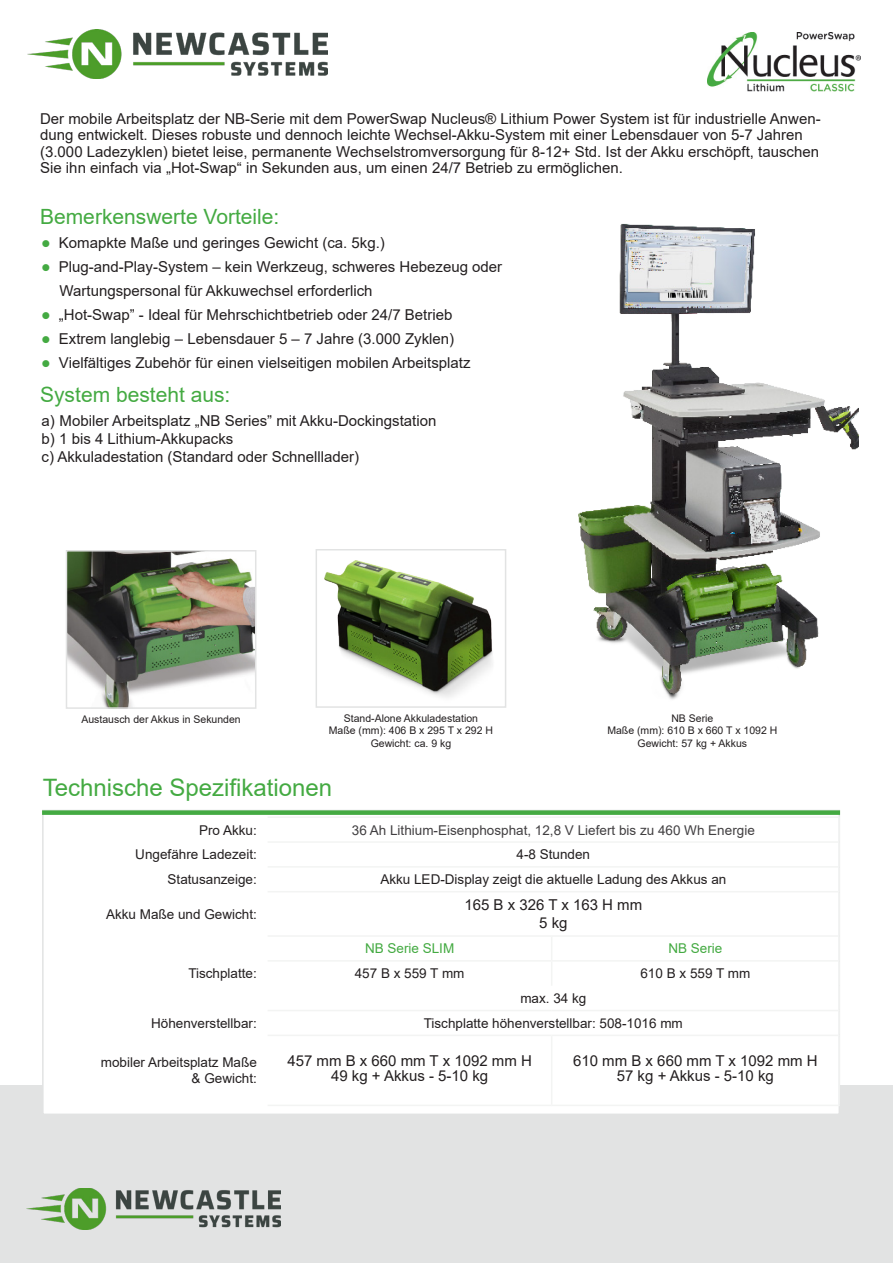
<style>
.page{position:relative;width:893px;height:1263px;background:#fff}
.page>*{position:absolute;margin:0;border:0;box-sizing:border-box;transform-origin:0 0}
.t1{font:24px "Arial";color:#44aa42}
.t2{font:21px "Arial";color:#44aa42}
.t3{font:15px/16.5px "Arial";color:#231f20}
.t4{font:13.5px "Arial";color:#231f20}
.t5{font:13.5px "Arial";color:#413f41}
.t6{font:13.5px "Arial";color:#44aa42}
.t7{font:10.5px/12.6px "Arial";color:#231f20;text-align:center}
.s1{color:#44aa42}
</style>
<div class="page">
<div style="left:0;top:1085px;width:893px;height:178px;background:#e2e3e3"></div>
<div style="left:42px;top:810px;width:798px;height:305px;background:#fff;border:2px solid #e2e3e3"></div>
<img style="left:578px;top:224px;width:280px;height:476px">
<hr style="left:268px;top:816px;width:284px;height:2px;background:#f3f4f3">
<hr style="left:552px;top:816px;width:288px;height:2px;background:#f3f4f3">
<hr style="left:838px;top:818px;width:2px;height:23px;background:#f3f4f3">
<hr style="left:268px;top:841px;width:284px;height:2px;background:#f3f4f3">
<hr style="left:552px;top:841px;width:288px;height:2px;background:#f3f4f3">
<hr style="left:838px;top:843px;width:2px;height:23px;background:#f3f4f3">
<hr style="left:268px;top:866px;width:284px;height:2px;background:#f3f4f3">
<hr style="left:552px;top:866px;width:288px;height:2px;background:#f3f4f3">
<hr style="left:838px;top:868px;width:2px;height:23px;background:#f3f4f3">
<hr style="left:268px;top:891px;width:284px;height:1px;background:#f3f4f3">
<hr style="left:552px;top:891px;width:288px;height:1px;background:#f3f4f3">
<hr style="left:838px;top:892px;width:2px;height:43px;background:#f3f4f3">
<hr style="left:268px;top:935px;width:284px;height:2px;background:#f3f4f3">
<hr style="left:552px;top:935px;width:288px;height:2px;background:#f3f4f3">
<hr style="left:838px;top:937px;width:2px;height:23px;background:#f3f4f3">
<hr style="left:268px;top:960px;width:284px;height:1px;background:#f3f4f3">
<hr style="left:552px;top:960px;width:288px;height:1px;background:#f3f4f3">
<svg style="left:551px;top:937px;width:1px;height:48px"></svg>
<hr style="left:838px;top:961px;width:2px;height:25px;background:#f3f4f3">
<hr style="left:838px;top:986px;width:2px;height:24px;background:#f3f4f3">
<hr style="left:268px;top:1010px;width:284px;height:1px;background:#f3f4f3">
<hr style="left:552px;top:1010px;width:288px;height:1px;background:#f3f4f3">
<hr style="left:838px;top:1011px;width:2px;height:23px;background:#f3f4f3">
<hr style="left:268px;top:1034px;width:284px;height:2px;background:#f3f4f3">
<hr style="left:552px;top:1034px;width:288px;height:2px;background:#f3f4f3">
<hr style="left:551px;top:1036px;width:1px;height:69px;background:#f3f4f3">
<hr style="left:838px;top:1036px;width:2px;height:69px;background:#f3f4f3">
<hr style="left:268px;top:1105px;width:284px;height:1px;background:#f3f4f3">
<hr style="left:552px;top:1105px;width:288px;height:1px;background:#f3f4f3">
<div style="left:42px;top:810px;width:798px;height:5px;background:#44aa42"></div>
<img style="left:68px;top:552px;width:186px;height:155px">
<div style="left:66px;top:550px;width:190px;height:159px;border:1px solid #e2e3e3"></div>
<img style="left:325px;top:561px;width:168px;height:136px">
<div style="left:316px;top:549px;width:190px;height:159px;border:1px solid #e2e3e3"></div>
<img style="left:28px;top:30px;width:300px;height:49px">
<img style="left:26px;top:1188px;width:254px;height:41px">
<img style="left:707px;top:32px;width:154px;height:60px">
<p class="t3" style="left:40px;top:110px;width:782px">Der mobile Arbeitsplatz der NB-Serie mit dem PowerSwap Nucleus® Lithium Power System ist für industrielle Anwen&shy;dung entwickelt. Dieses robuste und dennoch leichte Wechsel-Akku-System mit einer Lebensdauer von 5-7 Jahren (3.000 Ladezyklen) bietet leise, permanente Wechselstromversorgung für 8-12+ Std. Ist der Akku erschöpft, tauschen Sie ihn einfach via „Hot-Swap“ in Sekunden aus, um einen 24/7 Betrieb zu ermöglichen.</p>
<p class="t2" style="left:40px;top:202px;width:241px">Bemerkenswerte Vorteile:</p>
<p class="t3" style="left:42px;top:234px;width:345px"><span class="s1">●</span> Komapkte Maße und geringes Gewicht (ca. 5kg.)</p>
<p class="t3" style="left:60px;top:254px;width:444px;line-height:24px;text-indent:-18px"><span class="s1">●</span> Plug-and-Play-System – kein Werkzeug, schweres Hebezeug oder<br>Wartungspersonal für Akkuwechsel erforderlich</p>
<p class="t3" style="left:42px;top:306px;width:412px"><span class="s1">●</span> „Hot-Swap” - Ideal für Mehrschichtbetrieb oder 24/7 Betrieb</p>
<p class="t3" style="left:42px;top:330px;width:414px"><span class="s1">●</span> Extrem langlebig – Lebensdauer 5 – 7 Jahre (3.000 Zyklen)</p>
<p class="t3" style="left:42px;top:354px;width:430px"><span class="s1">●</span> Vielfältiges Zubehör für einen vielseitigen mobilen Arbeitsplatz</p>
<p class="t2" style="left:40px;top:380px;width:192px">System besteht aus:</p>
<p class="t3" style="left:42px;top:412px;width:396px">a) Mobiler Arbeitsplatz „NB Series” mit Akku-Dockingstation</p>
<p class="t3" style="left:42px;top:430px;width:193px">b) 1 bis 4 Lithium-Akkupacks</p>
<p class="t3" style="left:42px;top:448px;width:319px">c) Akkuladestation (Standard oder Schnelllader)</p>
<p class="t7" style="left:81px;top:713px;width:161px">Austausch der Akkus in Sekunden</p>
<p class="t7" style="left:344px;top:712px;width:136px">Stand-Alone Akkuladestation</p>
<p class="t7" style="left:329px;top:724px;width:166px">Maße (mm): 406 B x 295 T x 292 H</p>
<p class="t7" style="left:371px;top:737px;width:82px">Gewicht: ca. 9 kg</p>
<p class="t1" style="left:43px;top:771px;width:291px">Technische Spezifikationen</p>
<p class="t7" style="left:671px;top:712px;width:44px">NB Serie</p>
<p class="t7" style="left:607px;top:724px;width:172px">Maße (mm): 610 B x 660 T x 1092 H<br>Gewicht: 57 kg + Akkus</p>
<p class="t4" style="left:199px;top:820px;width:59px">Pro Akku:</p>
<p class="t5" style="left:352px;top:820px;width:404px">36 Ah Lithium-Eisenphosphat, 12,8 V Liefert bis zu 460 Wh Energie</p>
<p class="t4" style="left:135px;top:845px;width:123px">Ungefähre Ladezeit:</p>
<p class="t4" style="left:517px;top:845px;width:75px">4-8 Stunden</p>
<p class="t4" style="left:168px;top:870px;width:91px">Statusanzeige:</p>
<p class="t4" style="left:380px;top:870px;width:347px">Akku LED-Display zeigt die aktuelle Ladung des Akkus an</p>
<p class="t4" style="left:106px;top:905px;width:152px">Akku Maße und Gewicht:</p>
<p class="t3" style="left:464px;top:897px;width:179px">165 B x 326 T x 163 H mm</p>
<p class="t3" style="left:539px;top:915px;width:30px">5 kg</p>
<p class="t6" style="left:365px;top:939px;width:91px">NB Serie SLIM</p>
<p class="t6" style="left:668px;top:939px;width:56px">NB Serie</p>
<p class="t4" style="left:188px;top:964px;width:70px">Tischplatte:</p>
<p class="t4" style="left:355px;top:964px;width:111px">457 B x 559 T mm</p>
<p class="t4" style="left:640px;top:964px;width:111px">610 B x 559 T mm</p>
<p class="t4" style="left:520px;top:989px;width:68px">max. 34 kg</p>
<p class="t4" style="left:151px;top:1014px;width:107px">Höhenverstellbar:</p>
<p class="t4" style="left:424px;top:1014px;width:261px">Tischplatte höhenverstellbar: 508-1016 mm</p>
<p class="t4" style="left:101px;top:1053px;width:158px">mobiler Arbeitsplatz Maße</p>
<p class="t4" style="left:192px;top:1069px;width:67px">&amp; Gewicht:</p>
<p class="t3" style="left:287px;top:1052px;width:246px">457 mm B x 660 mm T x 1092 mm H</p>
<p class="t3" style="left:331px;top:1067px;width:159px">49 kg + Akkus - 5-10 kg</p>
<p class="t3" style="left:573px;top:1052px;width:246px">610 mm B x 660 mm T x 1092 mm H</p>
<p class="t3" style="left:617px;top:1067px;width:159px">57 kg + Akkus - 5-10 kg</p>
</div>
